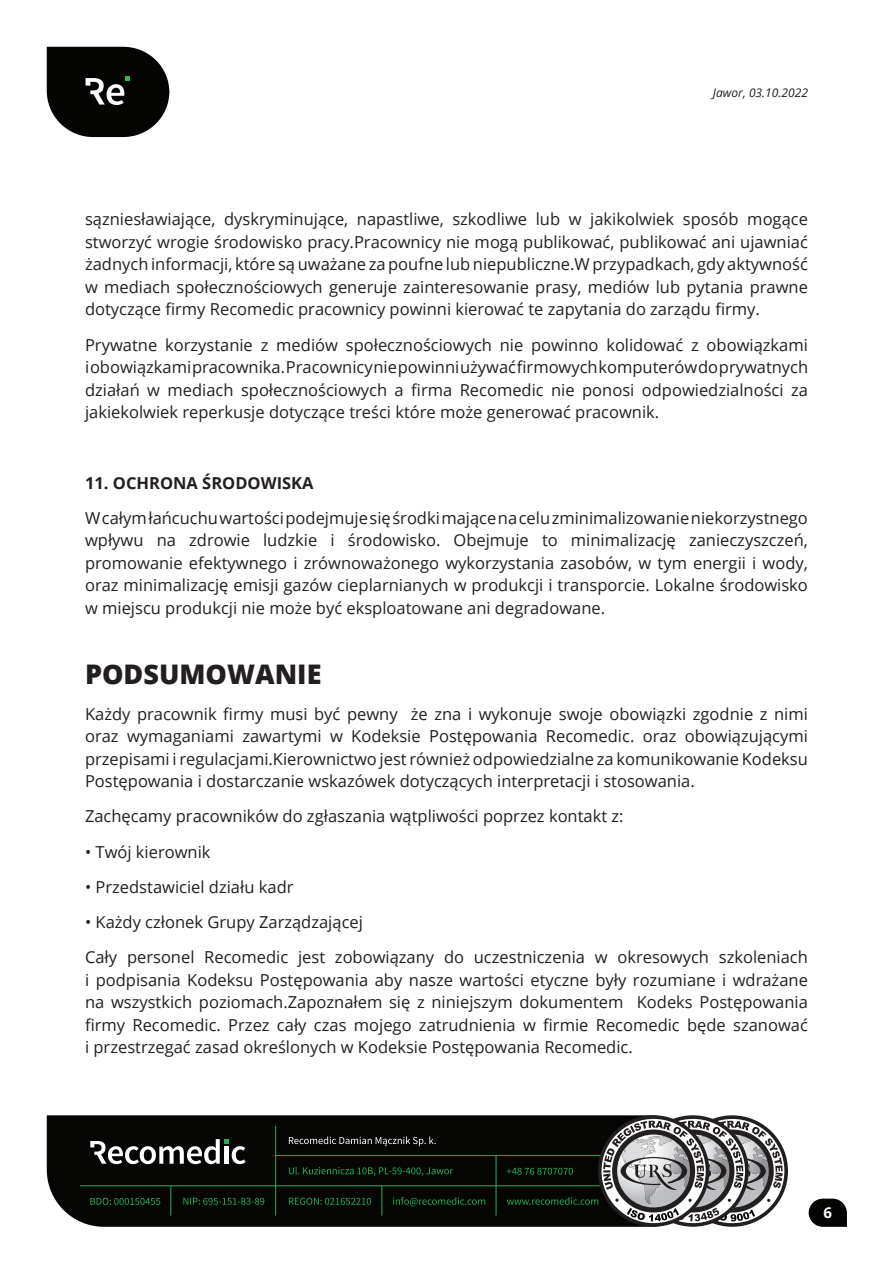
<style>
.page{position:relative;width:893px;height:1263px;background:#fff}
.page>*{position:absolute;margin:0;border:0;box-sizing:border-box;transform-origin:0 0}
.t1{font:800 27px "Open Sans";color:#231f20}
.t2{font:16.5px/22.5px "Open Sans";color:#231f20;text-align:justify}
.t3{font:700 16.5px "Open Sans";color:#231f20}
.t4{font:700 15px "Open Sans";color:#fff}
.t5{font:italic 12px "Open Sans";color:#231f20}
</style>
<div class="page">
<svg style="left:809px;top:1198px;width:38px;height:29px"></svg>
<svg style="left:47px;top:47px;width:122px;height:90px;background:#2b2c2a"></svg>
<svg style="left:47px;top:1115px;width:660px;height:112px;background:#0b0d0b"></svg>
<svg style="left:393px;top:1197px;width:92px;height:9px"></svg>
<svg style="left:289px;top:1167px;width:164px;height:9px"></svg>
<svg style="left:183px;top:1198px;width:81px;height:7px"></svg>
<svg style="left:289px;top:1197px;width:82px;height:8px"></svg>
<svg style="left:90px;top:1198px;width:70px;height:7px"></svg>
<hr style="left:275px;top:1155px;width:364px;height:1px;background:#21b259">
<hr style="left:80px;top:1185px;width:554px;height:1px;background:#21b259">
<svg style="left:496px;top:1186px;width:1px;height:29px"></svg>
<svg style="left:381px;top:1186px;width:1px;height:29px"></svg>
<svg style="left:275px;top:1188px;width:1px;height:27px"></svg>
<hr style="left:275px;top:1126px;width:1px;height:62px;background:#21b259">
<svg style="left:170px;top:1186px;width:1px;height:29px"></svg>
<hr style="left:496px;top:1155px;width:1px;height:31px;background:#21b259">
<svg style="left:90px;top:1139px;width:156px;height:25px"></svg>
<svg style="left:289px;top:1136px;width:147px;height:10px"></svg>
<svg style="left:676px;top:1115px;width:112px;height:112px"></svg>
<svg style="left:507px;top:1119px;width:277px;height:104px;background:#616361"></svg>
<p class="t5" style="left:713px;top:84px;width:97px">Jawor, 03.10.2022</p>
<p class="t2" style="left:85px;top:208px;width:724px">sązniesławiające, dyskryminujące, napastliwe, szkodliwe lub w jakikolwiek sposób mogące stworzyć wrogie środowisko pracy.Pracownicy nie mogą publikować, publikować ani ujawniać żadnych informacji, które są uważane za poufne lub niepubliczne.W przypadkach, gdy aktywność w mediach społecznościowych generuje zainteresowanie prasy, mediów lub pytania prawne dotyczące firmy Recomedic pracownicy powinni kierować te zapytania do zarządu firmy.</p>
<p class="t2" style="left:85px;top:333px;width:725px">Prywatne korzystanie z mediów społecznościowych nie powinno kolidować z obowiązkami i obowiązkami pracownika. Pracownicy nie powinni używać firmowych komputerów do prywatnych działań w mediach społecznościowych a firma Recomedic nie ponosi odpowiedzialności za jakiekolwiek reperkusje dotyczące treści które może generować pracownik.</p>
<p class="t3" style="left:85px;top:471px;width:230px">11. OCHRONA ŚRODOWISKA</p>
<p class="t2" style="left:85px;top:506px;width:724px">W całym łańcuchu wartości podejmuje się środki mające na celu zminimalizowanie niekorzystnego wpływu na zdrowie ludzkie i środowisko. Obejmuje to minimalizację zanieczyszczeń, promowanie efektywnego i zrównoważonego wykorzystania zasobów, w tym energii i wody, oraz minimalizację emisji gazów cieplarnianych w produkcji i transporcie. Lokalne środowisko w miejscu produkcji nie może być eksploatowane ani degradowane.</p>
<h1 class="t1" style="left:85px;top:654px;width:238px">PODSUMOWANIE</h1>
<p class="t2" style="left:85px;top:702px;width:724px">Każdy pracownik firmy musi być pewny że zna i wykonuje swoje obowiązki zgodnie z nimi oraz wymaganiami zawartymi w Kodeksie Postępowania Recomedic. oraz obowiązującymi przepisami i regulacjami.Kierownictwo jest również odpowiedzialne za komunikowanie Kodeksu Postępowania i dostarczanie wskazówek dotyczących interpretacji i stosowania.</p>
<p class="t2" style="left:85px;top:805px;width:540px">Zachęcamy pracowników do zgłaszania wątpliwości poprzez kontakt z:</p>
<p class="t2" style="left:85px;top:840px;width:127px">• Twój kierownik</p>
<p class="t2" style="left:85px;top:875px;width:210px">• Przedstawiciel działu kadr</p>
<p class="t2" style="left:85px;top:904px;width:724px;line-height:35.2px">• Każdy członek Grupy Zarządzającej<br>Cały personel Recomedic jest zobowiązany do uczestniczenia w okresowych szkoleniach</p>
<p class="t2" style="left:85px;top:968px;width:724px">i podpisania Kodeksu Postępowania aby nasze wartości etyczne były rozumiane i wdrażane na wszystkich poziomach.Zapoznałem się z niniejszym dokumentem Kodeks Postępowania firmy Recomedic. Przez cały czas mojego zatrudnienia w firmie Recomedic będe szanować i przestrzegać zasad określonych w Kodeksie Postępowania Recomedic.</p>
<p class="t4" style="left:823px;top:1202px;width:10px">6</p>
</div>
